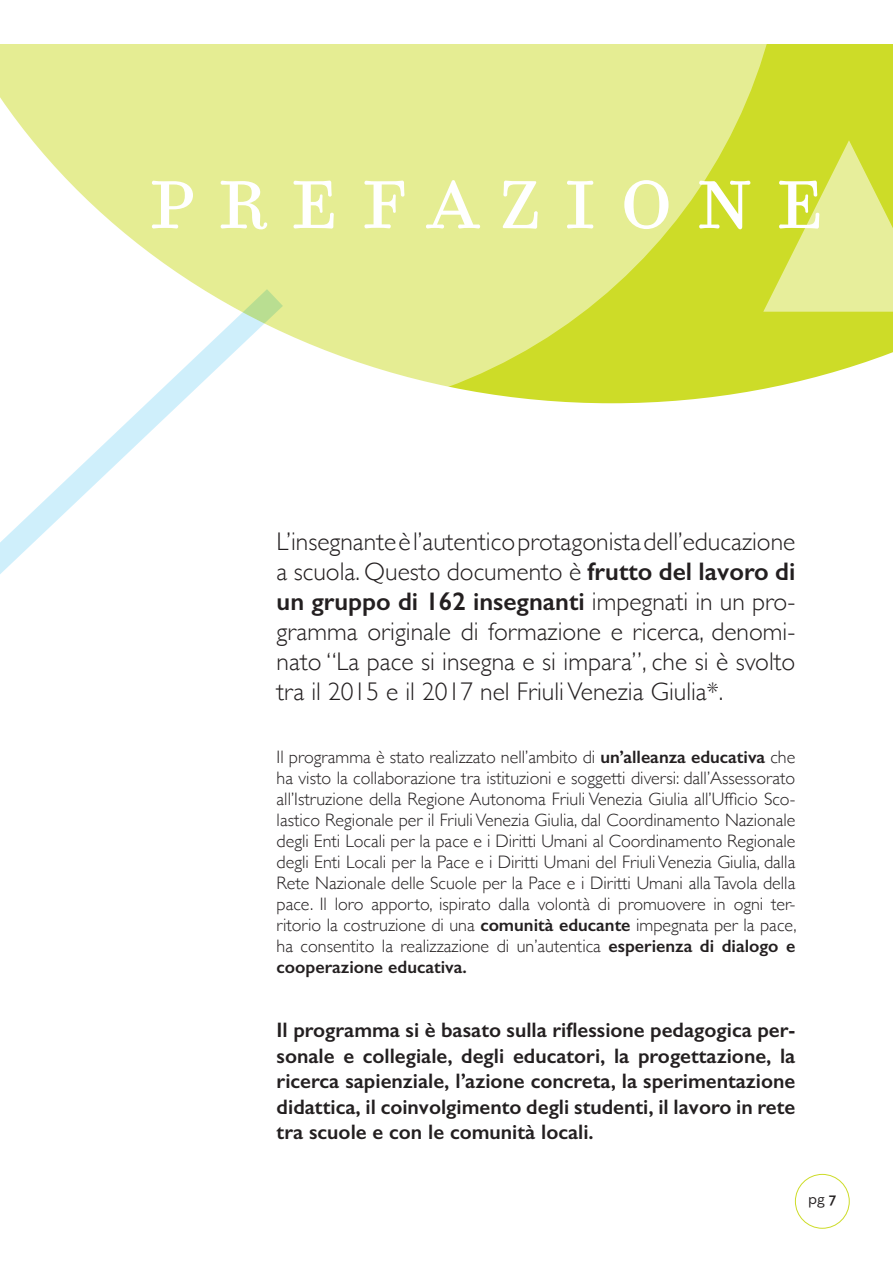
<style>
.page{position:relative;width:893px;height:1263px;background:#fff}
.page>*{position:absolute;margin:0;border:0;box-sizing:border-box;transform-origin:0 0}
.t1{font:115.2px "Filosofia Fractions";color:#fff}
.t2{font:300 25.5px/30px "Gill Sans";color:#231f20;text-align:justify}
.t3{font:600 21px/25.5px "Gill Sans";color:#231f20;text-align:justify}
.t4{font:300 18px/21px "Gill Sans";color:#231f20;text-align:justify}
.t5{font:16.5px "Neutra Text";color:#231f20}
.s1{font-weight:600}
</style>
<div class="page">
<div style="left:795px;top:1174px;width:55px;height:54px;border:1px solid #cddc28;border-radius:50%"></div>
<svg style="left:787px;top:44px;width:106px;height:340px;background:#d1de3a"></svg>
<svg style="left:0;top:44px;width:787px;height:360px;background:#e3eb8b"></svg>
<svg style="left:0;top:289px;width:283px;height:285px"></svg>
<svg style="left:763px;top:140px;width:130px;height:172px;background:#dbe669"></svg>
<p class="t1" style="left:147px;top:130px;width:678px">p r e f a z i o n e</p>
<p class="t2" style="left:277px;top:525px;width:520px">L’insegnante è l’autentico protagonista dell’educazione a scuola. Questo documento è <span class="s1">frutto del lavoro di un gruppo di 162 insegnanti</span> impegnati in un pro&shy;gramma originale di formazione e ricerca, denomi&shy;nato “La pace si insegna e si impara”, che si è svolto tra il 2015 e il 2017 nel Friuli Venezia Giulia*.</p>
<p class="t4" style="left:277px;top:745px;width:522px">Il programma è stato realizzato nell’ambito di <span class="s1">un’alleanza educativa</span> che ha visto la collaborazione tra istituzioni e soggetti diversi: dall’Assessorato all’Istruzione della Regione Autonoma Friuli Venezia Giulia all’Ufficio Sco&shy;lastico Regionale per il Friuli Venezia Giulia, dal Coordinamento Nazionale degli Enti Locali per la pace e i Diritti Umani al Coordinamento Regionale degli Enti Locali per la Pace e i Diritti Umani del Friuli Venezia Giulia, dalla Rete Nazionale delle Scuole per la Pace e i Diritti Umani alla Tavola della pace. Il loro apporto, ispirato dalla volontà di promuovere in ogni ter&shy;ritorio la costruzione di una <span class="s1">comunità educante</span> impegnata per la pace, ha consentito la realizzazione di un’autentica <span class="s1">esperienza di dialogo e cooperazione educativa.</span></p>
<p class="t3" style="left:277px;top:1017px;width:520px">Il programma si è basato sulla riflessione pedagogica per&shy;sonale e collegiale, degli educatori, la progettazione, la ricerca sapienziale, l’azione concreta, la sperimentazione didattica, il coinvolgimento degli studenti, il lavoro in rete tra scuole e con le comunità locali.</p>
<p class="t5" style="left:808px;top:1189px;width:30px">pg <span class="s1">7</span></p>
</div>
